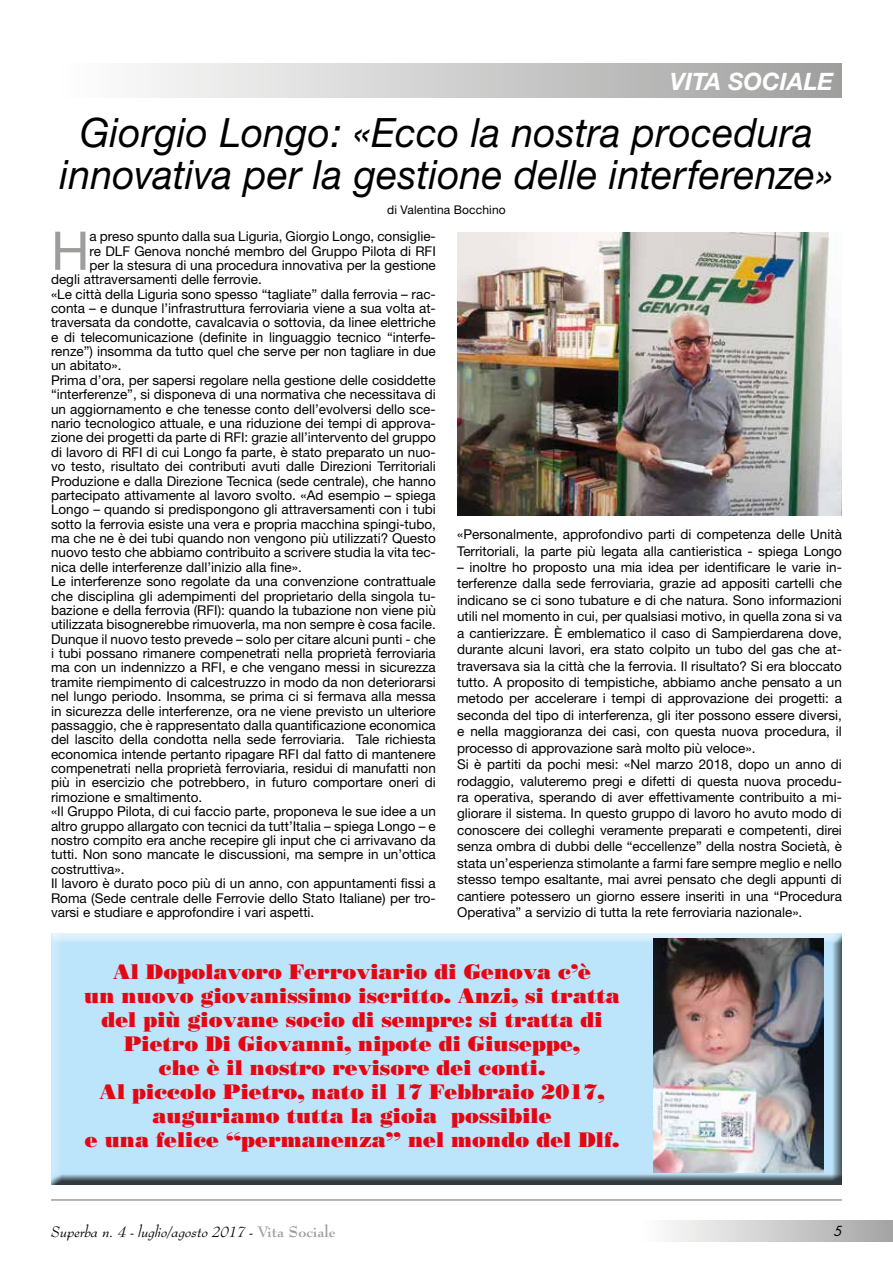
<style>
.page{position:relative;width:893px;height:1263px;background:#fff}
.page>*{position:absolute;margin:0;border:0;box-sizing:border-box;transform-origin:0 0}
.t1{font:53.4px "Helvetica Neue";color:#9d9d9c}
.t2{font:italic 40.5px/42px "Helvetica Neue";letter-spacing:.005em;color:#000;text-align:center;scale:.96 1}
.t3{font:italic 700 24px "Helvetica Neue";color:#fff}
.t4{font:21px/24px "Bodoni Poster";color:#e30613;text-align:center}
.t5{font:italic 15px "Bernhard Modern BT";color:#000}
.t6{font:13.5px/16.5px "Helvetica Neue";color:#000}
.t7{font:italic 13.5px "Futura";color:#000}
.t8{font:12px "Helvetica Neue";letter-spacing:.01em;color:#000}
.s1{font-weight:700;font-style:normal;color:#9d9d9c}
</style>
<div class="page">
<div style="left:638px;top:1220px;width:255px;height:22px;background:linear-gradient(to right,#fff,#a5a5a4)"></div>
<hr style="left:51px;top:1199px;width:791px;height:2px;background:#9d9d9c">
<div style="left:51px;top:64px;width:791px;height:34px;background:linear-gradient(to right,#fff,#9f9f9f)"></div>
<div style="left:45px;top:933px;width:798px;height:252px;background:#000;opacity:.75"></div>
<img style="left:653px;top:939px;width:171px;height:234px">
<img style="left:457px;top:232px;width:385px;height:284px">
<h3 class="t3" style="left:670px;top:67px;width:165px">VITA SOCIALE</h3>
<h2 class="t2" style="left:60px;top:111px;width:807px">Giorgio Longo: «Ecco la nostra procedura innovativa per la gestione delle interferenze»</h2>
<p class="t8" style="left:387px;top:203px;width:120px">di Valentina Bocchino</p>
<h1 class="t1" style="left:51px;top:219px;width:40px">H</h1>
<p class="t6" style="left:90px;top:228px;width:348px">a preso spunto dalla sua Liguria, Giorgio Longo, consiglie-</p>
<p class="t6" style="left:90px;top:242px;width:348px">re DLF Genova nonché membro del Gruppo Pilota di RFI</p>
<p class="t6" style="left:90px;top:257px;width:348px">per la stesura di una procedura innovativa per la gestione</p>
<p class="t6" style="left:51px;top:271px;width:212px">degli attraversamenti delle ferrovie.</p>
<p class="t6" style="left:51px;top:285px;width:386px">«Le città della Liguria sono spesso “tagliate” dalla ferrovia – rac-</p>
<p class="t6" style="left:51px;top:300px;width:386px">conta – e dunque l’infrastruttura ferroviaria viene a sua volta at-</p>
<p class="t6" style="left:51px;top:314px;width:386px">traversata da condotte, cavalcavia o sottovia, da linee elettriche</p>
<p class="t6" style="left:51px;top:328px;width:386px">e di telecomunicazione (definite in linguaggio tecnico “interfe-</p>
<p class="t6" style="left:51px;top:343px;width:386px">renze”) insomma da tutto quel che serve per non tagliare in due</p>
<p class="t6" style="left:51px;top:357px;width:72px">un abitato».</p>
<p class="t6" style="left:51px;top:372px;width:386px">Prima d’ora, per sapersi regolare nella gestione delle cosiddette</p>
<p class="t6" style="left:51px;top:386px;width:386px">“interferenze”, si disponeva di una normativa che necessitava di</p>
<p class="t6" style="left:51px;top:400px;width:386px">un aggiornamento e che tenesse conto dell’evolversi dello sce-</p>
<p class="t6" style="left:51px;top:415px;width:386px">nario tecnologico attuale, e una riduzione dei tempi di approva-</p>
<p class="t6" style="left:51px;top:429px;width:386px">zione dei progetti da parte di RFI: grazie all’intervento del gruppo</p>
<p class="t6" style="left:51px;top:443px;width:386px">di lavoro di RFI di cui Longo fa parte, è stato preparato un nuo-</p>
<p class="t6" style="left:51px;top:458px;width:386px">vo testo, risultato dei contributi avuti dalle Direzioni Territoriali</p>
<p class="t6" style="left:51px;top:472px;width:386px">Produzione e dalla Direzione Tecnica (sede centrale), che hanno</p>
<p class="t6" style="left:51px;top:487px;width:386px">partecipato attivamente al lavoro svolto. «Ad esempio – spiega</p>
<p class="t6" style="left:51px;top:501px;width:386px">Longo – quando si predispongono gli attraversamenti con i tubi</p>
<p class="t6" style="left:51px;top:515px;width:386px">sotto la ferrovia esiste una vera e propria macchina spingi-tubo,</p>
<p class="t6" style="left:51px;top:530px;width:386px">ma che ne è dei tubi quando non vengono più utilizzati? Questo</p>
<p class="t6" style="left:51px;top:544px;width:386px">nuovo testo che abbiamo contribuito a scrivere studia la vita tec-</p>
<p class="t6" style="left:51px;top:558px;width:252px">nica delle interferenze dall’inizio alla fine».</p>
<p class="t6" style="left:51px;top:573px;width:386px">Le interferenze sono regolate da una convenzione contrattuale</p>
<p class="t6" style="left:51px;top:587px;width:386px">che disciplina gli adempimenti del proprietario della singola tu-</p>
<p class="t6" style="left:51px;top:602px;width:386px">bazione e della ferrovia (RFI): quando la tubazione non viene più</p>
<p class="t6" style="left:51px;top:616px;width:386px">utilizzata bisognerebbe rimuoverla, ma non sempre è cosa facile.</p>
<p class="t6" style="left:51px;top:630px;width:386px">Dunque il nuovo testo prevede – solo per citare alcuni punti - che</p>
<p class="t6" style="left:51px;top:645px;width:386px">i tubi possano rimanere compenetrati nella proprietà ferroviaria</p>
<p class="t6" style="left:51px;top:659px;width:386px">ma con un indennizzo a RFI, e che vengano messi in sicurezza</p>
<p class="t6" style="left:51px;top:674px;width:386px">tramite riempimento di calcestruzzo in modo da non deteriorarsi</p>
<p class="t6" style="left:51px;top:688px;width:386px">nel lungo periodo. Insomma, se prima ci si fermava alla messa</p>
<p class="t6" style="left:51px;top:702px;width:386px">in sicurezza delle interferenze, ora ne viene previsto un ulteriore</p>
<p class="t6" style="left:51px;top:717px;width:386px">passaggio, che è rappresentato dalla quantificazione economica</p>
<p class="t6" style="left:51px;top:731px;width:386px">del lascito della condotta nella sede ferroviaria. Tale richiesta</p>
<p class="t6" style="left:51px;top:745px;width:386px">economica intende pertanto ripagare RFI dal fatto di mantenere</p>
<p class="t6" style="left:51px;top:760px;width:386px">compenetrati nella proprietà ferroviaria, residui di manufatti non</p>
<p class="t6" style="left:51px;top:774px;width:386px">più in esercizio che potrebbero, in futuro comportare oneri di</p>
<p class="t6" style="left:51px;top:789px;width:153px">rimozione e smaltimento.</p>
<p class="t6" style="left:51px;top:803px;width:386px">«Il Gruppo Pilota, di cui faccio parte, proponeva le sue idee a un</p>
<p class="t6" style="left:51px;top:817px;width:386px">altro gruppo allargato con tecnici da tutt’Italia – spiega Longo – e</p>
<p class="t6" style="left:51px;top:832px;width:386px">nostro compito era anche recepire gli input che ci arrivavano da</p>
<p class="t6" style="left:51px;top:846px;width:386px">tutti. Non sono mancate le discussioni, ma sempre in un’ottica</p>
<p class="t6" style="left:51px;top:860px;width:75px">costruttiva».</p>
<p class="t6" style="left:51px;top:875px;width:386px">Il lavoro è durato poco più di un anno, con appuntamenti fissi a</p>
<p class="t6" style="left:51px;top:889px;width:386px">Roma (Sede centrale delle Ferrovie dello Stato Italiane) per tro-</p>
<p class="t6" style="left:51px;top:904px;width:265px">varsi e studiare e approfondire i vari aspetti.</p>
<p class="t6" style="left:457px;top:526px;width:386px">«Personalmente, approfondivo parti di competenza delle Unità<br>Territoriali, la parte più legata alla cantieristica - spiega Longo</p>
<p class="t6" style="left:457px;top:559px;width:386px">– inoltre ho proposto una mia idea per identificare le varie in&shy;terferenze dalla sede ferroviaria, grazie ad appositi cartelli che indicano se ci sono tubature e di che natura. Sono informazioni utili nel momento in cui, per qualsiasi motivo, in quella zona si va a cantierizzare. È emblematico il caso di Sampierdarena dove, durante alcuni lavori, era stato colpito un tubo del gas che at&shy;traversava sia la città che la ferrovia. Il risultato? Si era bloccato tutto. A proposito di tempistiche, abbiamo anche pensato a un metodo per accelerare i tempi di approvazione dei progetti: a seconda del tipo di interferenza, gli iter possono essere diversi, e nella maggioranza dei casi, con questa nuova procedura, il processo di approvazione sarà molto più veloce».<br>Si è partiti da pochi mesi: «Nel marzo 2018, dopo un anno di rodaggio, valuteremo pregi e difetti di questa nuova procedu&shy;ra operativa, sperando di aver effettivamente contribuito a mi&shy;gliorare il sistema. In questo gruppo di lavoro ho avuto modo di conoscere dei colleghi veramente preparati e competenti, direi senza ombra di dubbi delle “eccellenze” della nostra Società, è stata un’esperienza stimolante a farmi fare sempre meglio e nello stesso tempo esaltante, mai avrei pensato che degli appunti di cantiere potessero un giorno essere inseriti in una “Procedura Operativa” a servizio di tutta la rete ferroviaria nazionale».</p>
<p class="t4" style="left:84px;top:960px;width:537px">Al Dopolavoro Ferroviario di Genova c’è<br>un nuovo giovanissimo iscritto. Anzi, si tratta del più giovane socio di sempre: si tratta di Pietro Di Giovanni, nipote di Giuseppe,<br>che è il nostro revisore dei conti.<br>Al piccolo Pietro, nato il 17 Febbraio 2017, auguriamo tutta la gioia possibile<br>e una felice “permanenza” nel mondo del Dlf.</p>
<p class="t5" style="left:51px;top:1222px;width:286px">Superba n. 4 - luglio/agosto 2017 - <span class="s1">Vita Sociale</span></p>
<p class="t7" style="left:834px;top:1223px;width:10px">5</p>
</div>
